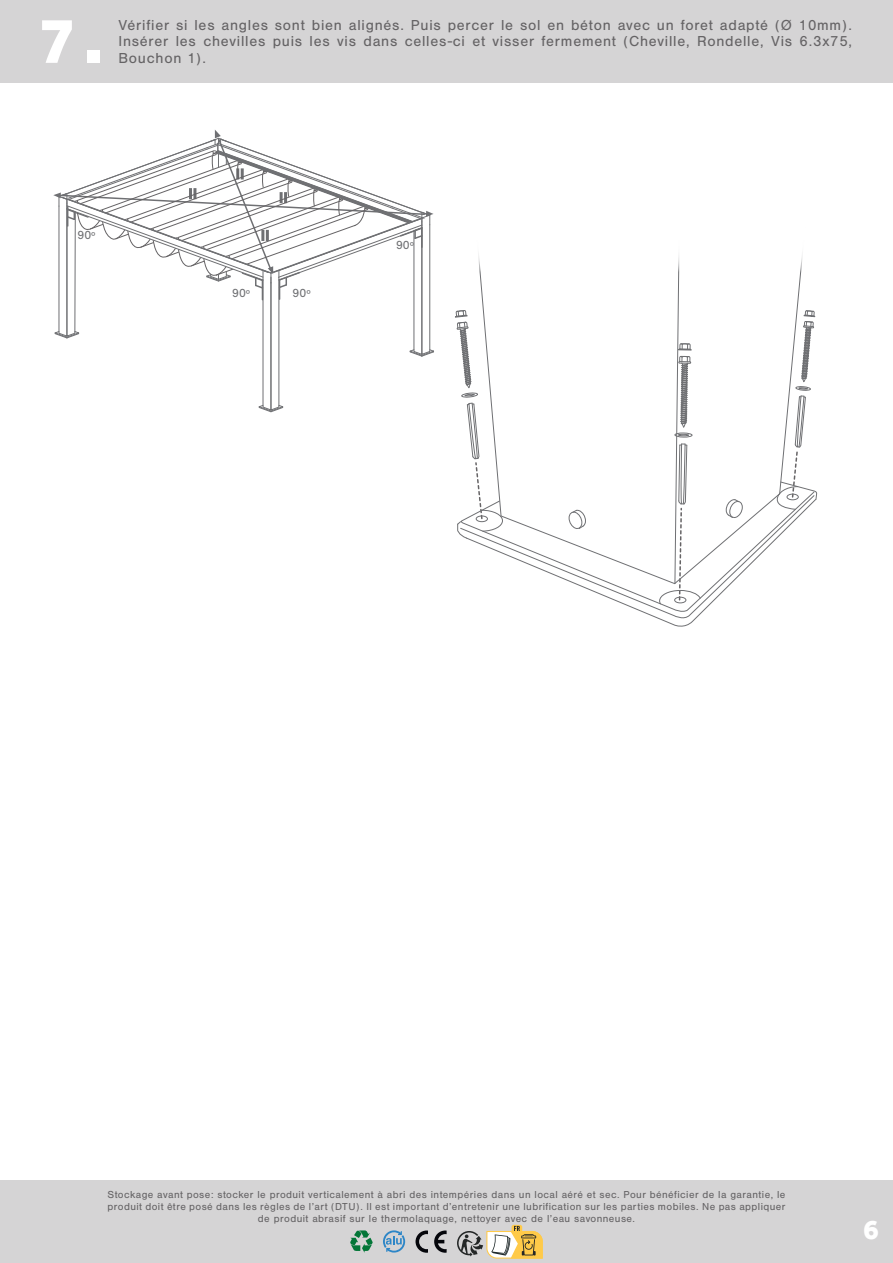
<style>
.page{position:relative;width:893px;height:1263px;background:#fff}
.page>*{position:absolute;margin:0;border:0;box-sizing:border-box;transform-origin:0 0}
.t1{font:800 67.5px "Effra";color:#fff}
.t2{font:800 28.5px "Effra";color:#fff}
.t3{font:15px/16.5px "Nimbus San";letter-spacing:.05em;color:#656365;text-align:justify}
.t4{font:12.3px "Nimbus San";color:#6f7073}
.t5{font:10.5px/12px "Nimbus San";letter-spacing:.04em;color:#656365;text-align:center}
</style>
<div class="page">
<div style="left:0;top:1181px;width:893px;height:82px;background:#d5d4d5"></div>
<div style="left:0;top:0;width:893px;height:82px;background:#d5d4d5"></div>
<svg style="left:53px;top:130px;width:381px;height:283px"></svg>
<svg style="left:455px;top:254px;width:362px;height:359px"></svg>
<svg style="left:350px;top:1230px;width:23px;height:23px"></svg>
<svg style="left:416px;top:1230px;width:12px;height:23px"></svg>
<svg style="left:434px;top:1230px;width:13px;height:23px"></svg>
<svg style="left:383px;top:1230px;width:22px;height:22px"></svg>
<svg style="left:457px;top:1225px;width:86px;height:33px"></svg>
<h1 class="t1" style="left:39px;top:0;width:66px">7.</h1>
<h3 class="t3" style="left:119px;top:17px;width:735px">Vérifier si les angles sont bien alignés. Puis percer le sol en béton avec un foret adapté (Ø 10mm).<br>Insérer les chevilles puis les vis dans celles-ci et visser fermement (Cheville, Rondelle, Vis 6.3x75, Bouchon 1).</h3>
<p class="t4" style="left:78px;top:228px;width:20px">90º</p>
<p class="t4" style="left:232px;top:286px;width:20px">90º</p>
<p class="t4" style="left:293px;top:286px;width:20px">90º</p>
<p class="t4" style="left:396px;top:239px;width:20px">90º</p>
<p class="t5" style="left:108px;top:1189px;width:679px">Stockage avant pose: stocker le produit verticalement à abri des intempéries dans un local aéré et sec. Pour bénéficier de la garantie, le produit doit être posé dans les règles de l’art (DTU). Il est important d’entretenir une lubrification sur les parties mobiles. Ne pas appliquer de produit abrasif sur le thermolaquage, nettoyer avec de l’eau savonneuse.</p>
<h2 class="t2" style="left:863px;top:1213px;width:17px">6</h2>
</div>
